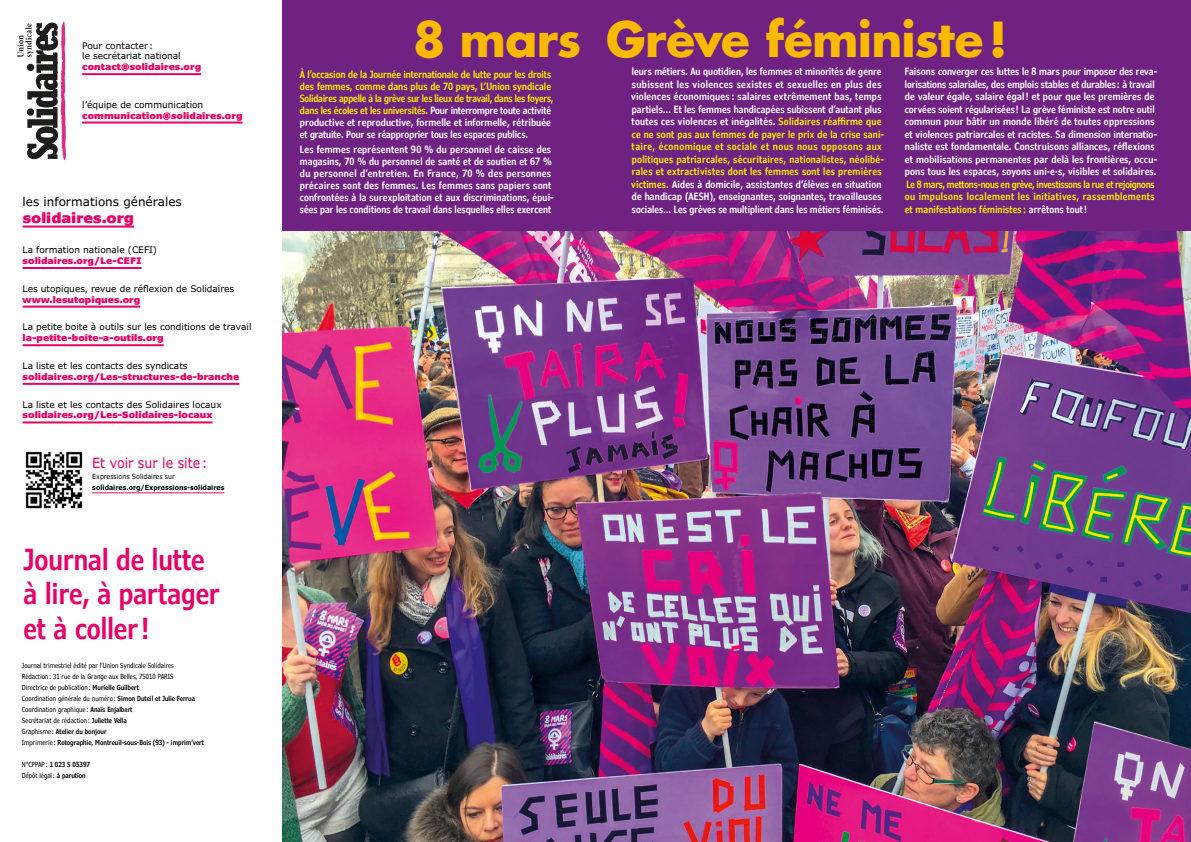
<style>
.page{position:relative;width:1191px;height:842px;background:#fff}
.page>*{position:absolute;margin:0;border:0;box-sizing:border-box;transform-origin:0 0}
.t1{font:700 47px "Futura Std";letter-spacing:-.015em;color:#fbba00}
.t2{font:600 condensed 29px/34.8px "Verdana Pro";color:#e60069;scale:.9 1}
.t3{font:14px "Verdana Pro";color:#e60069;scale:.9 1}
.t4{font:900 14px "Verdana Pro";color:#e60069}
.t5{font:12px "Verdana Pro";color:#000}
.t6{font:600 condensed 10px/12.5px "Verdana Pro";letter-spacing:.02em;color:#fff;scale:.89 1}
.t7{font:600 condensed 10px/12.5px "Verdana Pro";letter-spacing:.02em;color:#fff;scale:.9 1}
.t8{font:600 condensed 10px/12px "Verdana Pro";letter-spacing:-.005em;color:#ffed00;scale:.9 1}
.t9{font:600 condensed 10px/12px "Verdana Pro";letter-spacing:.02em;color:#fff;scale:.91 1}
.t10{font:600 condensed 10px/12.5px "Verdana Pro";letter-spacing:-.005em;color:#ffed00;text-align:justify;scale:.88 1}
.t11{font:9px/10.8px "Verdana Pro";color:#000}
.t12{font:900 9px "Verdana Pro";color:#e60069}
.t13{font:condensed 7px/11px "Verdana Pro";color:#000;scale:.9 1}
.t14{font:700 7px "Verdana Pro";color:#000;scale:.9 1}
.t15{font:7px "Verdana Pro";color:#000;scale:.9 1}
.s1{font-weight:600}
.s2{color:#fff}
.s3{color:#ffed00}
</style>
<div class="page">
<img style="left:282px;top:230px;width:909px;height:612px">
<div style="left:281px;top:0;width:910px;height:230px;background:#702283"></div>
<hr style="left:82px;top:73px;width:119px;height:2px;background:#e60069">
<hr style="left:82px;top:122px;width:160px;height:2px;background:#e60069">
<hr style="left:23px;top:226px;width:111px;height:2px;background:#e60069">
<hr style="left:23px;top:267px;width:118px;height:2px;background:#e60069">
<hr style="left:23px;top:306px;width:117px;height:2px;background:#e60069">
<hr style="left:23px;top:344px;width:141px;height:2px;background:#e60069">
<hr style="left:23px;top:383px;width:216px;height:2px;background:#e60069">
<hr style="left:23px;top:421px;width:189px;height:2px;background:#e60069">
<hr style="left:92px;top:492px;width:132px;height:1px;background:#e60069">
<img style="left:25px;top:451px;width:58px;height:58px">
<svg style="left:17px;top:21px;width:49px;height:140px"></svg>
<p class="t11" style="left:82px;top:40px;width:100px">Pour contacter:<br>le secrétariat national</p>
<p class="t12" style="left:82px;top:61px;width:120px">contact@solidaires.org</p>
<p class="t11" style="left:82px;top:99px;width:123px">l’équipe de communication</p>
<p class="t12" style="left:82px;top:109px;width:162px">communication@solidaires.org</p>
<p class="t5" style="left:23px;top:194px;width:161px">les informations générales</p>
<h3 class="t4" style="left:23px;top:208px;width:113px">solidaires.org</h3>
<p class="t11" style="left:23px;top:245px;width:136px">La formation nationale (CEFI)</p>
<p class="t12" style="left:23px;top:255px;width:120px">solidaires.org/Le-CEFI</p>
<p class="t11" style="left:23px;top:283px;width:213px">Les utopiques, revue de réflexion de Solidaires</p>
<p class="t12" style="left:23px;top:293px;width:119px">www.lesutopiques.org</p>
<p class="t11" style="left:23px;top:322px;width:230px">La petite boite à outils sur les conditions de travail</p>
<p class="t12" style="left:23px;top:332px;width:142px">la-petite-boite-a-outils.org</p>
<p class="t11" style="left:23px;top:360px;width:166px">La liste et les contacts des syndicats</p>
<p class="t12" style="left:23px;top:371px;width:218px">solidaires.org/Les-structures-de-branche</p>
<p class="t11" style="left:23px;top:399px;width:200px">La liste et les contacts des Solidaires locaux</p>
<p class="t12" style="left:23px;top:409px;width:191px">solidaires.org/Les-Solidaires-locaux</p>
<h3 class="t3" style="left:92px;top:454px;width:129px">Et voir sur le site:</h3>
<p class="t15" style="left:92px;top:472px;width:93px">Expressions Solidaires sur</p>
<p class="t14" style="left:92px;top:483px;width:148px">solidaires.org/Expressions-solidaires</p>
<h2 class="t2" style="left:24px;top:542px;width:219px">Journal de lutte à lire, à partager et à coller !</h2>
<p class="t13" style="left:22px;top:660px;width:204px">Journal trimestriel édité par l’Union Syndicale Solidaires Rédaction: 31 rue de la Grange aux Belles, 75010 PARIS<br>Directrice de publication: <span class="s1">Murielle Guilbert<br></span>Coordination générale du numéro: <span class="s1">Simon Duteil et Julie Ferrua </span>Coordination graphique : <span class="s1">Anaïs Enjalbert<br></span>Secrétariat de rédaction: <span class="s1">Juliette Vella<br></span>Graphisme : <span class="s1">Atelier du bonjour<br></span>Imprimerie : <span class="s1">Rotographie, Montreuil-sous-Bois (93) - imprim’vert</span></p>
<p class="t13" style="left:22px;top:759px;width:77px">N°CPPAP: <span class="s1">1 023 S 05397<br></span>Dépôt légal: <span class="s1">à parution</span></p>
<h1 class="t1" style="left:413px;top:8px;width:596px">8 mars Grève féministe!</h1>
<p class="t8" style="left:300px;top:68px;width:283px">À l’occasion de la Journée internationale de lutte pour les droits des femmes, comme dans plus de 70 pays, L’Union syndicale Solidaires appelle à la grève sur les lieux de travail, dans les foyers, dans les écoles et les universités. <span class="s2">Pour interrompre toute activité productive et reproductive, formelle et informelle, rétribuée et gratuite. Pour se réapproprier tous les espaces publics.</span></p>
<p class="t9" style="left:300px;top:143px;width:281px">Les femmes représentent 90 % du personnel de caisse des magasins, 70 % du personnel de santé et de soutien et 67 % du personnel d’entretien. En France, 70 % des personnes précaires sont des femmes. Les femmes sans papiers sont confrontées à la surexploitation et aux discriminations, épui&shy;sées par les conditions de travail dans lesquelles elles exercent</p>
<p class="t6" style="left:631px;top:65px;width:286px">leurs métiers. Au quotidien, les femmes et minorités de genre subissent les violences sexistes et sexuelles en plus des violences économiques : salaires extrêmement bas, temps partiels… Et les femmes handicapées subissent d’autant plus toutes ces violences et inégalités. <span class="s3">Solidaires réaffirme que ce ne sont pas aux femmes de payer le prix de la crise sani&shy;taire, économique et sociale et nous nous opposons aux politiques patriarcales, sécuritaires, nationalistes, néolibé&shy;rales et extractivistes dont les femmes sont les premières victimes.</span> Aides à domicile, assistantes d’élèves en situation de handicap (AESH), enseignantes, soignantes, travailleuses sociales… Les grèves se multiplient dans les métiers féminisés.</p>
<p class="t7" style="left:905px;top:65px;width:282px">Faisons converger ces luttes le 8 mars pour imposer des reva&shy;lorisations salariales, des emplois stables et durables : à travail de valeur égale, salaire égal! et pour que les premières de corvées soient régularisées ! La grève féministe est notre outil commun pour bâtir un monde libéré de toutes oppressions et violences patriarcales et racistes. Sa dimension internatio&shy;naliste est fondamentale. Construisons alliances, réflexions et mobilisations permanentes par delà les frontières, occu&shy;pons tous les espaces, soyons uni·e·s, visibles et solidaires.</p>
<p class="t10" style="left:905px;top:178px;width:285px">Le 8 mars, mettons-nous en grève, investissons la rue et rejoignons ou impulsons localement les initiatives, rassemblements et manifestations féministes : <span class="s2">arrêtons tout!</span></p>
</div>
